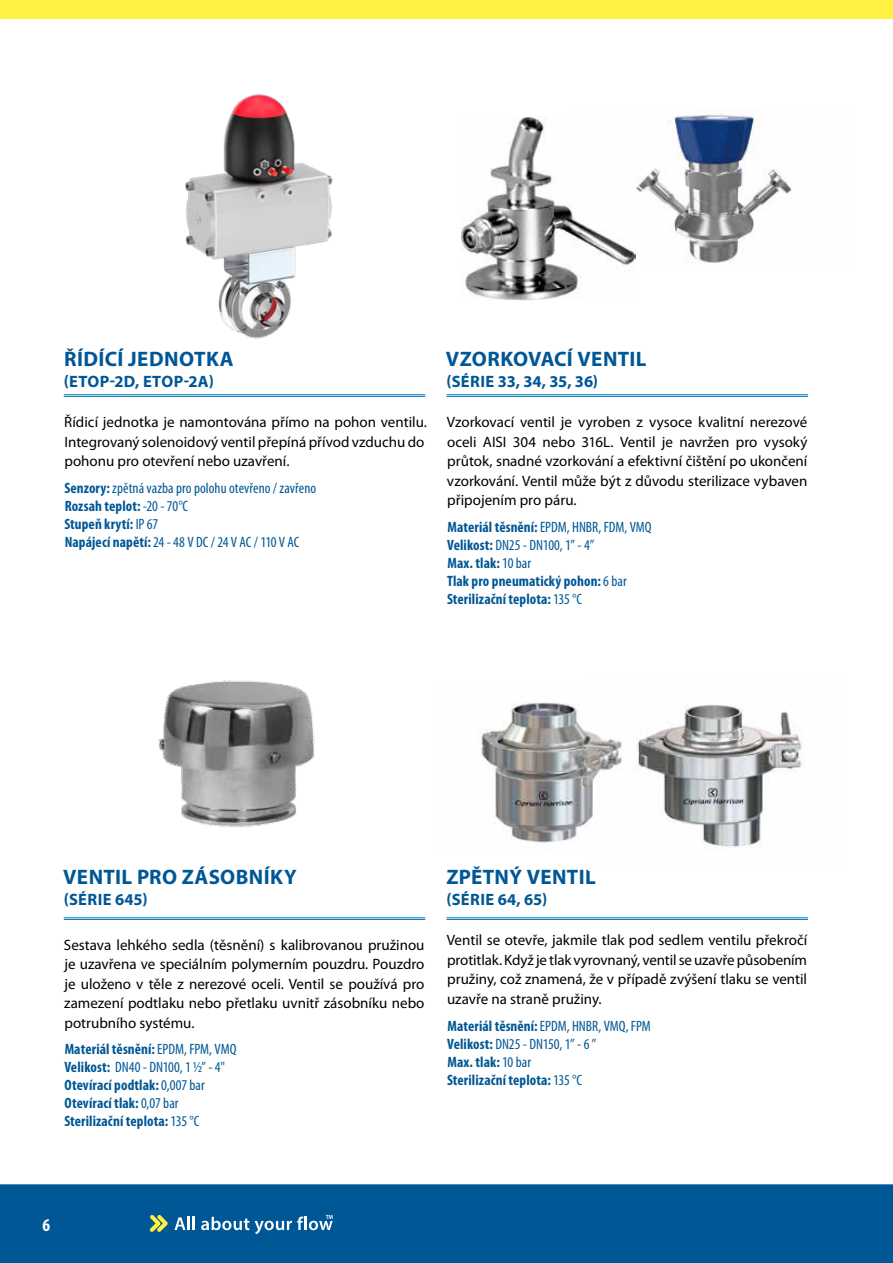
<style>
.page{position:relative;width:893px;height:1263px;background:#fff}
.page>*{position:absolute;margin:0;border:0;box-sizing:border-box;transform-origin:0 0}
.t1{font:700 21px "Myriad Pro";letter-spacing:.02em;color:#005795}
.t2{font:700 condensed 18px "Myriad Pro";color:#fff}
.t3{font:700 16.5px "Myriad Pro";letter-spacing:.02em;color:#005795}
.t4{font:15px/19.5px "Myriad Pro";color:#000;text-align:justify}
.t5{font:700 condensed 15px/18px "Myriad Pro";letter-spacing:.005em;color:#005795}
.t6{font:condensed 15px/18px "Myriad Pro";letter-spacing:.005em;color:#005795}
.s1{font-weight:700}
.s2{font-weight:400}
</style>
<div class="page">
<div style="left:0;top:1184px;width:893px;height:79px;background:#005795"></div>
<div style="left:0;top:0;width:893px;height:19px;background:#fff042"></div>
<svg style="left:150px;top:1215px;width:18px;height:17px"></svg>
<svg style="left:174px;top:1217px;width:21px;height:13px"></svg>
<svg style="left:201px;top:1217px;width:48px;height:13px"></svg>
<svg style="left:255px;top:1215px;width:78px;height:19px"></svg>
<hr style="left:446px;top:917px;width:362px;height:1px;background:#009fe3">
<hr style="left:446px;top:919px;width:362px;height:1px;background:#005795">
<hr style="left:446px;top:394px;width:362px;height:1px;background:#009fe3">
<hr style="left:446px;top:396px;width:362px;height:1px;background:#005795">
<hr style="left:64px;top:917px;width:361px;height:1px;background:#009fe3">
<hr style="left:64px;top:919px;width:361px;height:1px;background:#005795">
<hr style="left:64px;top:394px;width:361px;height:1px;background:#009fe3">
<hr style="left:64px;top:396px;width:361px;height:1px;background:#005795">
<img style="left:635px;top:107px;width:157px;height:156px">
<img style="left:460px;top:117px;width:175px;height:184px">
<img style="left:158px;top:680px;width:157px;height:147px">
<img style="left:637px;top:703px;width:165px;height:147px">
<img style="left:481px;top:702px;width:141px;height:141px">
<img style="left:185px;top:94px;width:148px;height:245px">
<h1 class="t1" style="left:64px;top:345px;width:171px">ŘÍDÍCÍ JEDNOTKA</h1>
<p class="t3" style="left:64px;top:370px;width:152px">(ETOP-2D, ETOP-2A)</p>
<p class="t4" style="left:64px;top:412px;width:364px;text-align:left">Řídicí jednotka je namontována přímo na pohon ventilu.<br>Integrovaný solenoidový ventil přepíná přívod vzduchu do pohonu pro otevření nebo uzavření.</p>
<p class="t6" style="left:64px;top:478px;width:253px"><span class="s1">Senzory:</span> zpětná vazba pro polohu otevřeno / zavřeno <span class="s1">Rozsah teplot:</span> -20 - 70°C<br><span class="s1">Stupeň krytí:</span> IP 67<br><span class="s1">Napájecí napětí:</span> 24 - 48 V DC / 24 V AC / 110 V AC</p>
<h1 class="t1" style="left:446px;top:345px;width:202px">VZORKOVACÍ VENTIL</h1>
<p class="t3" style="left:447px;top:370px;width:153px">(SÉRIE 33, 34, 35, 36)</p>
<p class="t4" style="left:447px;top:412px;width:362px">Vzorkovací ventil je vyroben z vysoce kvalitní nerezové oceli AISI 304 nebo 316L. Ventil je navržen pro vysoký průtok, snadné vzorkování a efektivní čištění po ukončení vzorkování. Ventil může být z důvodu sterilizace vybaven připojením pro páru.</p>
<p class="t5" style="left:447px;top:517px;width:206px">Materiál těsnění: <span class="s2">EPDM, HNBR, FDM, VMQ<br></span>Velikost: <span class="s2">DN25 - DN100, 1” - 4”<br></span>Max. tlak: <span class="s2">10 bar<br></span>Tlak pro pneumatický pohon: <span class="s2">6 bar<br></span>Sterilizační teplota: <span class="s2">135 °C</span></p>
<h1 class="t1" style="left:63px;top:863px;width:235px">VENTIL PRO ZÁSOBNÍKY</h1>
<p class="t3" style="left:64px;top:889px;width:85px">(SÉRIE 645)</p>
<p class="t4" style="left:64px;top:935px;width:362px">Sestava lehkého sedla (těsnění) s kalibrovanou pružinou je uzavřena ve speciálním polymerním pouzdru. Pouzdro je uloženo v těle z nerezové oceli. Ventil se používá pro zamezení podtlaku nebo přetlaku uvnitř zásobníku nebo potrubního systému.</p>
<p class="t5" style="left:64px;top:1040px;width:173px">Materiál těsnění: <span class="s2">EPDM, FPM, VMQ<br></span>Velikost: <span class="s2">DN40 - DN100, 1 ½” - 4"<br></span>Otevírací podtlak: <span class="s2">0,007 bar<br></span>Otevírací tlak: <span class="s2">0,07 bar<br></span>Sterilizační teplota: <span class="s2">135 °C</span></p>
<h1 class="t1" style="left:446px;top:863px;width:151px">ZPĚTNÝ VENTIL</h1>
<p class="t3" style="left:447px;top:889px;width:102px">(SÉRIE 64, 65)</p>
<p class="t4" style="left:447px;top:930px;width:362px">Ventil se otevře, jakmile tlak pod sedlem ventilu překročí protitlak. Když je tlak vyrovnaný, ventil se uzavře působením pružiny, což znamená, že v případě zvýšení tlaku se ventil uzavře na straně pružiny.</p>
<p class="t5" style="left:447px;top:1016px;width:205px">Materiál těsnění: <span class="s2">EPDM, HNBR, VMQ, FPM<br></span>Velikost: <span class="s2">DN25 - DN150, 1” - 6 ”<br></span>Max. tlak: <span class="s2">10 bar<br></span>Sterilizační teplota: <span class="s2">135 °C</span></p>
<p class="t2" style="left:43px;top:1214px;width:9px">6</p>
</div>
